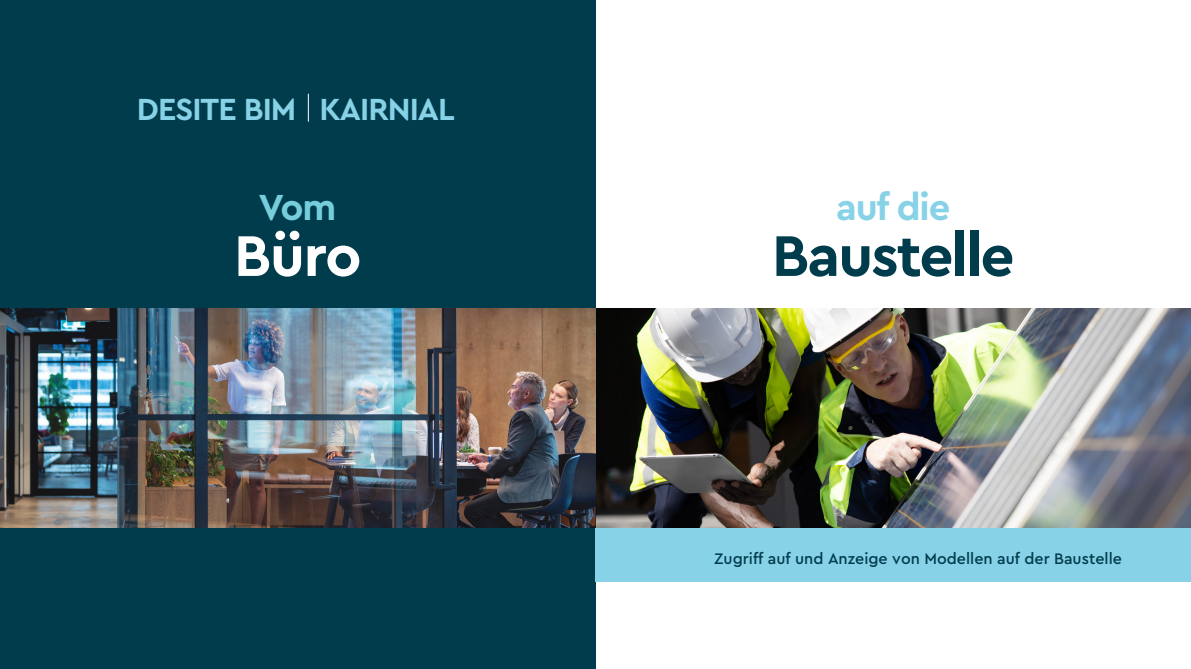
<style>
.page{position:relative;width:1191px;height:669px;background:#fff}
.page>*{position:absolute;margin:0;border:0;box-sizing:border-box;transform-origin:0 0}
.t1{font:700 60px "Cera Pro";letter-spacing:-.03em;color:#003c4c}
.t2{font:700 60px "Cera Pro";color:#fff}
.t3{font:700 38px "Cera Pro";letter-spacing:-.03em;color:#88d2e7}
.t4{font:700 38px "Cera Pro";color:#76cedd}
.Highlight_paragraph{font:700 32px "Cera Pro";letter-spacing:-.03em;color:#88d2e7}
.Highlight_paragraph-2{font:500 16px "Cera Pro";color:#003c4d}
</style>
<div class="page">
<img style="left:595px;top:309px;width:596px;height:219px">
<img style="left:0;top:0;width:595px;height:669px">
<div style="left:595px;top:528px;width:596px;height:54px;background:#88d2e7"></div>
<svg style="left:308px;top:94px;width:1px;height:27px"></svg>
<p class="Highlight_paragraph" style="left:137px;top:88px;width:319px">DESITE BIM KAIRNIAL</p>
<p class="t4" style="left:259px;top:182px;width:79px">Vom</p>
<p class="t2" style="left:234px;top:216px;width:129px">Büro</p>
<p class="t3" style="left:836px;top:182px;width:116px">auf die</p>
<p class="t1" style="left:772px;top:216px;width:244px">Baustelle</p>
<p class="Highlight_paragraph-2" style="left:714px;top:548px;width:409px">Zugriff auf und Anzeige von Modellen auf der Baustelle</p>
</div>
